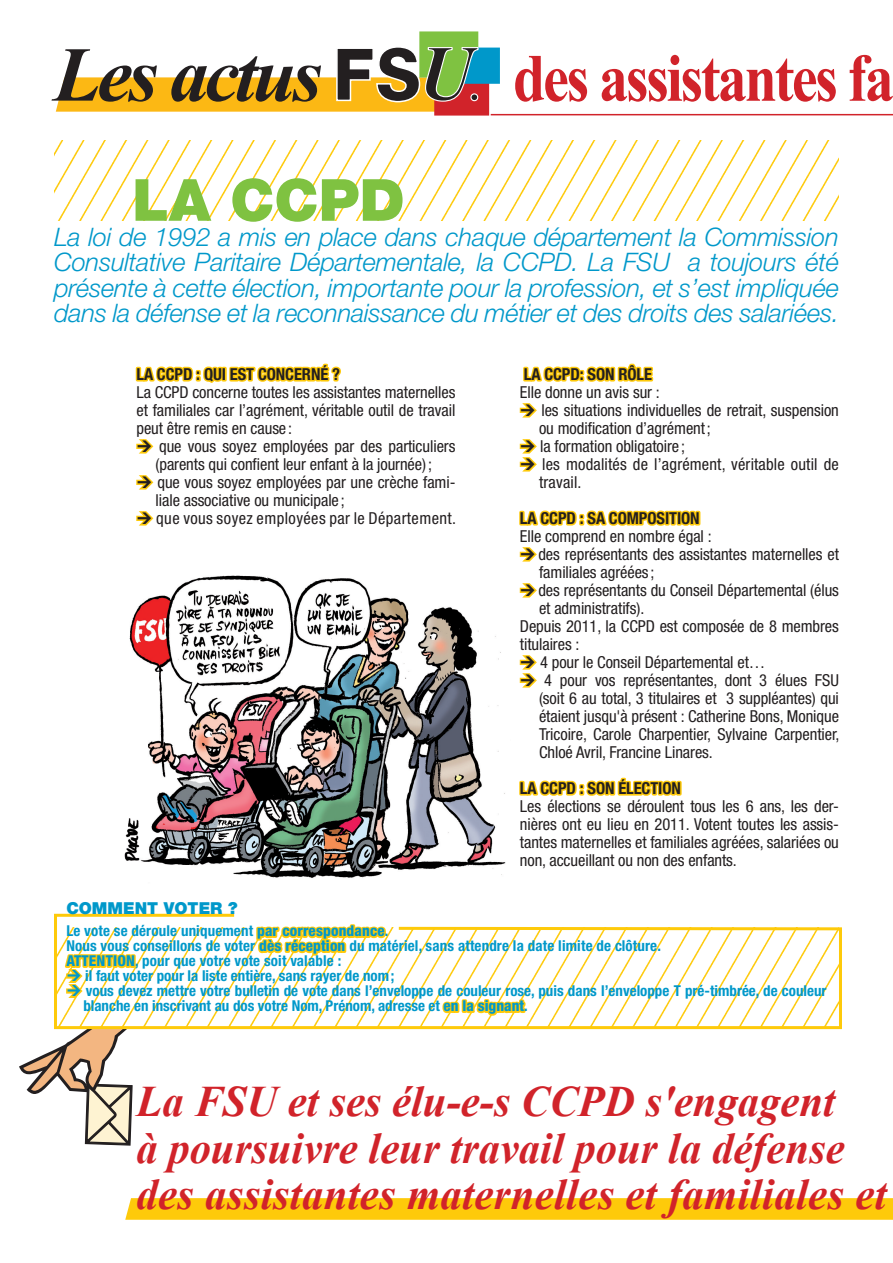
<style>
.page{position:relative;width:893px;height:1263px;background:#fff}
.page>*{position:absolute;margin:0;border:0;box-sizing:border-box;transform-origin:0 0}
.t1{font:italic 700 77.55px "Times New Roman";letter-spacing:-.05em;color:#231f20}
.t2{font:700 67.65px "Times New Roman";letter-spacing:-.04em;color:#d1232a;scale:.86 1}
.t3{font:900 58.2px "Helvetica Neue LT Std";color:#7fc241}
.t4{font:italic 700 43.5px/46.5px "Times New Roman";color:#d1232a}
.t5{font:italic 300 25.5px/25.5px "Helvetica Neue LT Std";letter-spacing:-.01em;color:#0098ca;text-align:justify}
.t6{font:condensed 16.5px/18px "Helvetica Neue LT Std";letter-spacing:-.005em;color:#231f20;text-align:justify}
.t7{font:700 condensed 16.5px "Helvetica Neue LT Std";letter-spacing:-.005em;color:#231f20}
.t8{font:900 16.5px "Helvetica Neue LT Std";color:#0098ca}
.t9{font:700 condensed 15px "Helvetica Neue LT Std";color:#0098ca}
.s1{font-weight:800}
</style>
<div class="page">
<img style="left:54px;top:140px;width:785px;height:80px">
<svg style="left:125px;top:1198px;width:768px;height:22px;background:#fecb0f"></svg>
<img style="left:129px;top:575px;width:377px;height:303px">
<div style="left:136px;top:865px;width:55px;height:17px;background:#fff"></div>
<img style="left:124px;top:815px;width:20px;height:49px">
<svg style="left:56px;top:31px;width:444px;height:85px"></svg>
<hr style="left:491px;top:114px;width:402px;height:1px;background:#d1232a">
<svg style="left:54px;top:913px;width:788px;height:117px"></svg>
<svg style="left:255px;top:916px;width:132px;height:47px"></svg>
<svg style="left:441px;top:992px;width:86px;height:28px"></svg>
<svg style="left:135px;top:363px;width:206px;height:20px"></svg>
<svg style="left:523px;top:363px;width:131px;height:19px"></svg>
<svg style="left:519px;top:777px;width:163px;height:19px"></svg>
<svg style="left:19px;top:925px;width:118px;height:221px"></svg>
<svg style="left:136px;top:439px;width:18px;height:15px"></svg>
<svg style="left:136px;top:475px;width:18px;height:15px"></svg>
<svg style="left:136px;top:511px;width:18px;height:15px"></svg>
<svg style="left:519px;top:403px;width:18px;height:15px"></svg>
<svg style="left:519px;top:439px;width:18px;height:33px"></svg>
<svg style="left:519px;top:510px;width:182px;height:52px"></svg>
<svg style="left:519px;top:583px;width:18px;height:15px"></svg>
<svg style="left:519px;top:655px;width:18px;height:33px"></svg>
<h1 class="t1" style="left:54px;top:21px;width:270px">Les actus</h1>
<h2 class="t2" style="left:513px;top:31px;width:445px">des assistantes fa</h2>
<h3 class="t3" style="left:132px;top:165px;width:274px">LA CCPD</h3>
<p class="t5" style="left:54px;top:223px;width:787px">La loi de 1992 a mis en place dans chaque département la Commission Consultative Paritaire Départementale, la CCPD. La FSU a toujours été présente à cette élection, importante pour la profession, et s’est impliquée dans la défense et la reconnaissance du métier et des droits des salariées.</p>
<p class="t7" style="left:136px;top:364px;width:205px">La CCPD : qui est concerné ?</p>
<p class="t6" style="left:136px;top:383px;width:321px">La CCPD concerne toutes les assistantes maternelles et familiales car l’agrément, véritable outil de travail peut être remis en cause :</p>
<p class="t6" style="left:156px;top:437px;width:302px;text-align:left">que vous soyez employées par des particuliers (parents qui confient leur enfant à la journée); que vous soyez employées par une crèche fami&shy;liale associative ou municipale ;<br>que vous soyez employées par le Département.</p>
<p class="t7" style="left:524px;top:364px;width:130px">La CCPD: son rôle</p>
<p class="t6" style="left:539px;top:383px;width:301px;text-align:left;text-indent:-19px">Elle donne un avis sur :<br>les situations individuelles de retrait, suspension ou modification d’agrément;<br>la formation obligatoire ;<br>les modalités de l’agrément, véritable outil de travail.</p>
<p class="t7" style="left:520px;top:508px;width:180px">La CCPD : sa composition</p>
<p class="t6" style="left:520px;top:527px;width:193px">Elle comprend en nombre égal :</p>
<p class="t6" style="left:538px;top:545px;width:302px">des représentants des assistantes maternelles et</p>
<p class="t6" style="left:539px;top:563px;width:117px">familiales agréées ;</p>
<p class="t6" style="left:538px;top:581px;width:302px">des représentants du Conseil Départemental (élus</p>
<p class="t6" style="left:539px;top:599px;width:107px">et administratifs).</p>
<p class="t6" style="left:520px;top:617px;width:320px">Depuis 2011, la CCPD est composée de 8 membres</p>
<p class="t6" style="left:520px;top:635px;width:61px">titulaires :</p>
<p class="t6" style="left:540px;top:653px;width:227px">4 pour le Conseil Départemental et…</p>
<p class="t6" style="left:544px;top:671px;width:296px">4 pour vos représentantes, dont 3 élues FSU</p>
<p class="t6" style="left:539px;top:689px;width:301px">(soit 6 au total, 3 titulaires et 3 suppléantes) qui</p>
<p class="t6" style="left:539px;top:707px;width:301px">étaient jusqu'à présent : Catherine Bons, Monique</p>
<p class="t6" style="left:539px;top:725px;width:302px">Tricoire, Carole Charpentier, Sylvaine Carpentier,</p>
<p class="t6" style="left:539px;top:743px;width:175px">Chloé Avril, Francine Linares.</p>
<p class="t7" style="left:520px;top:778px;width:161px">La CCPD : son élection</p>
<p class="t6" style="left:520px;top:797px;width:321px">Les élections se déroulent tous les 6 ans, les der&shy;nières ont eu lieu en 2011. Votent toutes les assis&shy;tantes maternelles et familiales agréées, salariées ou non, accueillant ou non des enfants.</p>
<p class="t8" style="left:66px;top:898px;width:173px">COMMENT VOTER ?</p>
<p class="t9" style="left:66px;top:922px;width:324px">Le vote se déroule uniquement <span class="s1">par correspondance</span>.</p>
<p class="t9" style="left:66px;top:937px;width:596px">Nous vous conseillons de voter <span class="s1">dès réception</span> du matériel, sans attendre la date limite de clôture.</p>
<p class="t9" style="left:66px;top:952px;width:276px"><span class="s1">Attention</span>, pour que votre vote soit valable :</p>
<p class="t9" style="left:85px;top:967px;width:311px">il faut voter pour la liste entière, sans rayer de nom;</p>
<p class="t9" style="left:86px;top:982px;width:742px">vous devez mettre votre bulletin de vote dans l’enveloppe de couleur rose, puis dans l’enveloppe T pré-timbrée, de couleur</p>
<p class="t9" style="left:83px;top:997px;width:446px">blanche en inscrivant au dos votre Nom, Prénom, adresse et <span class="s1">en la signant</span>.</p>
<h3 class="t4" style="left:136px;top:1077px;width:752px">La FSU et ses élu-e-s CCPD s'engagent<br>à poursuivre leur travail pour la défense des assistantes maternelles et familiales et</h3>
</div>
